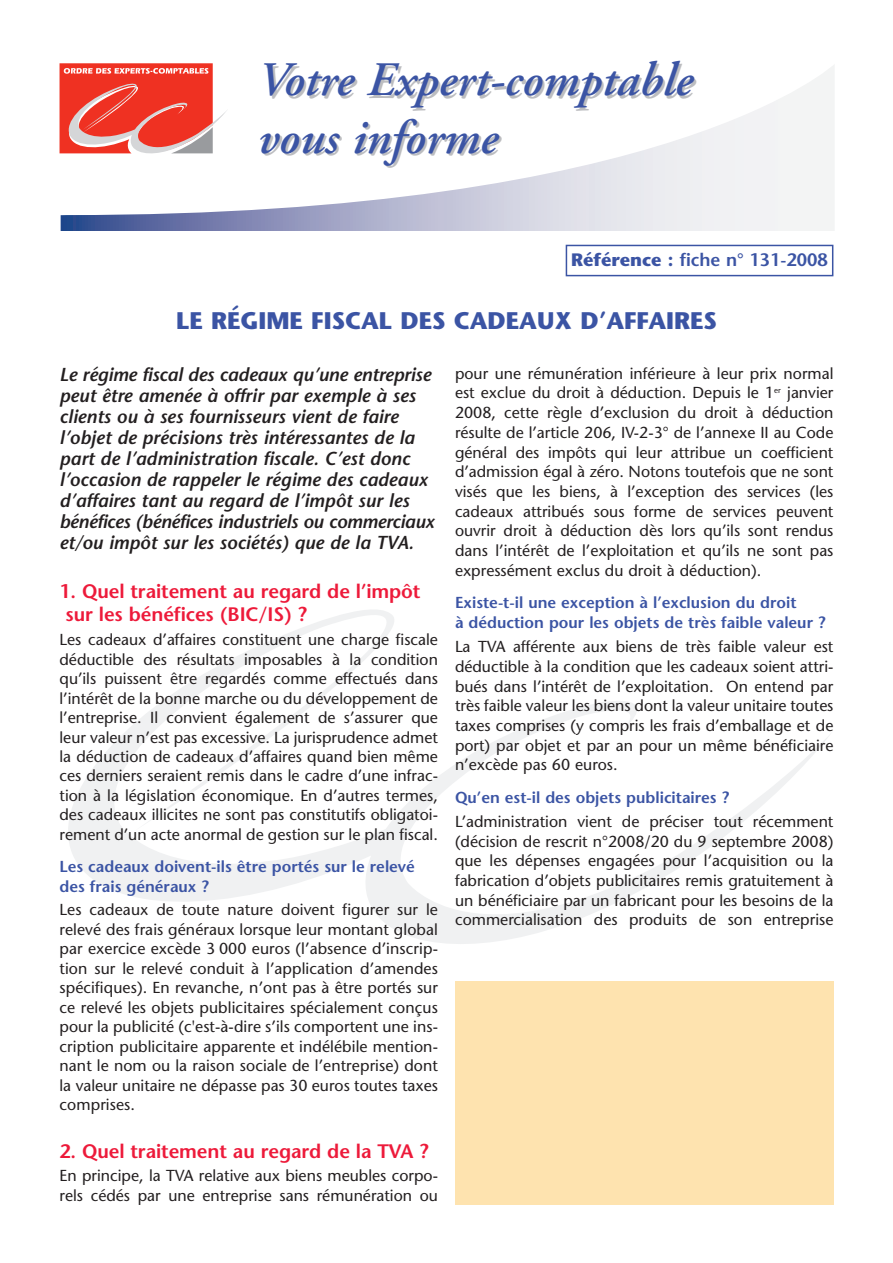
<style>
.page{position:relative;width:893px;height:1263px;background:#fff}
.page>*{position:absolute;margin:0;border:0;box-sizing:border-box;transform-origin:0 0}
.t1{font:italic 600 48px/57.6px "Adobe Garamond";color:#3b54a4}
.t2{font:700 24px "Stone Sans";color:#3b54a4}
.t3{font:600 19.5px/23.7px "Stone Sans";letter-spacing:-.005em;color:#ed1a3a}
.t4{font:italic 600 18.75px/21px "Stone Sans";color:#231f20}
.t5{font:600 18px "Stone Sans";color:#3b54a4}
.t6{font:15.9px/19.5px "Stone Sans";color:#231f20;text-align:justify}
.t7{font:600 15.9px/19.5px "Stone Sans";color:#3b54a4}
.s1{font-weight:700}
</style>
<div class="page">
<svg style="left:68px;top:610px;width:761px;height:334px"></svg>
<div style="left:566px;top:245px;width:267px;height:31px;border:2px solid #3b54a4"></div>
<svg style="left:61px;top:65px;width:773px;height:166px"></svg>
<div style="left:60px;top:61px;width:168px;height:146px;background:#fff"></div>
<svg style="left:60px;top:63px;width:166px;height:91px;background:#ec655a"></svg>
<div style="left:455px;top:981px;width:378px;height:224px;background:#fee3af"></div>
<h1 class="t1" style="left:256px;top:56px;width:436px">Votre Expert-comptable vous informe</h1>
<p class="t5" style="left:571px;top:252px;width:258px"><span class="s1">Référence :</span> fiche n° 131-2008</p>
<h2 class="t2" style="left:176px;top:312px;width:542px">LE RÉGIME FISCAL DES CADEAUX D’AFFAIRES</h2>
<p class="t4" style="left:60px;top:366px;width:376px">Le régime fiscal des cadeaux qu’une entreprise peut être amenée à offrir par exemple à ses clients ou à ses fournisseurs vient de faire l’objet de précisions très intéressantes de la part de l’administration fiscale. C’est donc l’occasion de rappeler le régime des cadeaux d’affaires tant au regard de l’impôt sur les bénéfices (bénéfices industriels ou commerciaux et/ou impôt sur les sociétés) que de la TVA.</p>
<p class="t3" style="left:66px;top:581px;width:356px;text-indent:-6px">1. Quel traitement au regard de l’impôt sur les bénéfices (BIC/IS) ?</p>
<p class="t6" style="left:60px;top:631px;width:380px">Les cadeaux d’affaires constituent une charge fiscale déductible des résultats imposables à la condition qu’ils puissent être regardés comme effectués dans l’intérêt de la bonne marche ou du développement de l’entreprise. Il convient également de s’assurer que leur valeur n’est pas excessive. La jurisprudence admet la déduction de cadeaux d’affaires quand bien même ces derniers seraient remis dans le cadre d’une infrac&shy;tion à la législation économique. En d’autres termes, des cadeaux illicites ne sont pas constitutifs obligatoi&shy;rement d’un acte anormal de gestion sur le plan fiscal.</p>
<p class="t7" style="left:60px;top:858px;width:357px">Les cadeaux doivent-ils être portés sur le relevé des frais généraux ?</p>
<p class="t6" style="left:60px;top:902px;width:380px">Les cadeaux de toute nature doivent figurer sur le relevé des frais généraux lorsque leur montant global par exercice excède 3 000 euros (l’absence d’inscrip&shy;tion sur le relevé conduit à l’application d’amendes spécifiques). En revanche, n’ont pas à être portés sur ce relevé les objets publicitaires spécialement conçus pour la publicité (c'est-à-dire s’ils comportent une ins&shy;cription publicitaire apparente et indélébile mention&shy;nant le nom ou la raison sociale de l’entreprise) dont la valeur unitaire ne dépasse pas 30 euros toutes taxes comprises.</p>
<p class="t3" style="left:60px;top:1141px;width:370px">2. Quel traitement au regard de la TVA ?</p>
<p class="t6" style="left:60px;top:1168px;width:380px">En principe, la TVA relative aux biens meubles corpo&shy;rels cédés par une entreprise sans rémunération ou</p>
<p class="t6" style="left:455px;top:365px;width:380px">pour une rémunération inférieure à leur prix normal est exclue du droit à déduction. Depuis le 1<sup>er</sup> janvier 2008, cette règle d’exclusion du droit à déduction résulte de l’article 206, IV-2-3° de l’annexe II au Code général des impôts qui leur attribue un coefficient d’admission égal à zéro. Notons toutefois que ne sont visés que les biens, à l’exception des services (les cadeaux attribués sous forme de services peuvent ouvrir droit à déduction dès lors qu’ils sont rendus dans l’intérêt de l’exploitation et qu’ils ne sont pas expressément exclus du droit à déduction).</p>
<p class="t7" style="left:455px;top:595px;width:372px">Existe-t-il une exception à l’exclusion du droit<br>à déduction pour les objets de très faible valeur ?</p>
<p class="t6" style="left:455px;top:638px;width:380px">La TVA afférente aux biens de très faible valeur est déductible à la condition que les cadeaux soient attri&shy;bués dans l’intérêt de l’exploitation. On entend par très faible valeur les biens dont la valeur unitaire toutes taxes comprises (y compris les frais d’emballage et de port) par objet et par an pour un même bénéficiaire n’excède pas 60 euros.</p>
<p class="t7" style="left:455px;top:789px;width:276px">Qu’en est-il des objets publicitaires ?</p>
<p class="t6" style="left:455px;top:813px;width:380px">L’administration vient de préciser tout récemment (décision de rescrit n°2008/20 du 9 septembre 2008) que les dépenses engagées pour l’acquisition ou la fabrication d’objets publicitaires remis gratuitement à un bénéficiaire par un fabricant pour les besoins de la commercialisation des produits de son entreprise</p>
</div>
